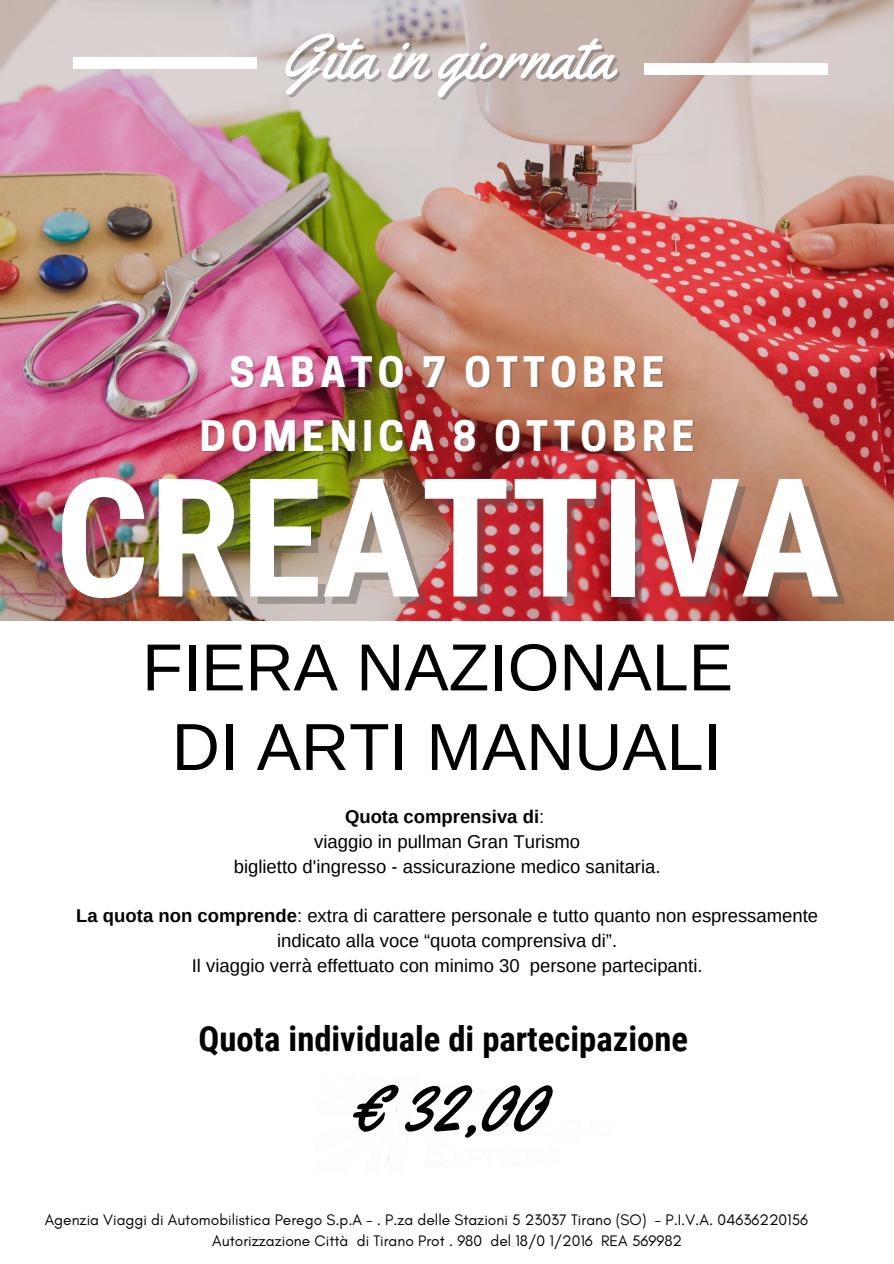
<style>
.page{position:relative;width:894px;height:1264px;background:#fff}
.page>*{position:absolute;margin:0;border:0;box-sizing:border-box;transform-origin:0 0}
.t1{font:700 165.3px "Roboto Condensed";color:#fff}
.t2{font:75.15px "Yellowtail";color:#000}
.t3{font:66.45px "Arimo";color:#000}
.t4{font:63.3px "Yellowtail";color:#fff}
.t5{font:700 39.45px "Cooper Hewitt";letter-spacing:.13em;color:#fff}
.t6{font:700 34.65px "Roboto Condensed";color:#000}
.t7{font:18.45px/24.8px "Arimo";color:#000;text-align:center}
.t8{font:700 18.45px "Arimo";color:#000}
.t9{font:15.45px "Glacial Indifference";color:#000}
.s1{font-weight:400}
.s2{font-weight:700}
</style>
<div class="page">
<img style="left:0;top:0;width:893px;height:620px">
<div style="left:73px;top:57px;width:183px;height:12px;background:#fff"></div>
<div style="left:644px;top:63px;width:183px;height:12px;background:#fff"></div>
<p class="t4" style="left:282px;top:17px;width:332px">Gita in giornata</p>
<p class="t5" style="left:230px;top:357px;width:436px">SABATO 7 OTTOBRE</p>
<p class="t5" style="left:200px;top:421px;width:496px">DOMENICA 8 OTTOBRE</p>
<p class="t1" style="left:55px;top:443px;width:785px">CREATTIVA</p>
<p class="t3" style="left:142px;top:630px;width:592px">FIERA NAZIONALE</p>
<p class="t3" style="left:172px;top:709px;width:551px">DI ARTI MANUALI</p>
<p class="t8" style="left:345px;top:806px;width:201px">Quota comprensiva di<span class="s1">:</span></p>
<p class="t7" style="left:314px;top:829px;width:267px">viaggio in pullman Gran Turismo</p>
<p class="t7" style="left:234px;top:854px;width:428px">biglietto d'ingresso - assicurazione medico sanitaria.</p>
<p class="t7" style="left:76px;top:903px;width:743px"><span class="s2">La quota non comprende</span>: extra di carattere personale e tutto quanto non espressamente indicato alla voce “quota comprensiva di”.</p>
<p class="t7" style="left:192px;top:953px;width:512px">Il viaggio verrà effettuato con minimo 30 persone partecipanti.</p>
<p class="t6" style="left:198px;top:1018px;width:491px">Quota individuale di partecipazione</p>
<p class="t2" style="left:350px;top:1057px;width:195px">€ 32,00</p>
<p class="t9" style="left:45px;top:1209px;width:764px">Agenzia Viaggi di Automobilistica Perego S.p.A - . P.za delle Stazioni 5 23037 Tirano (SO) - P.I.V.A. 04636220156</p>
<p class="t9" style="left:212px;top:1231px;width:471px">Autorizzazione Città di Tirano Prot . 980 del 18/0 1/2016 REA 569982</p>
</div>
